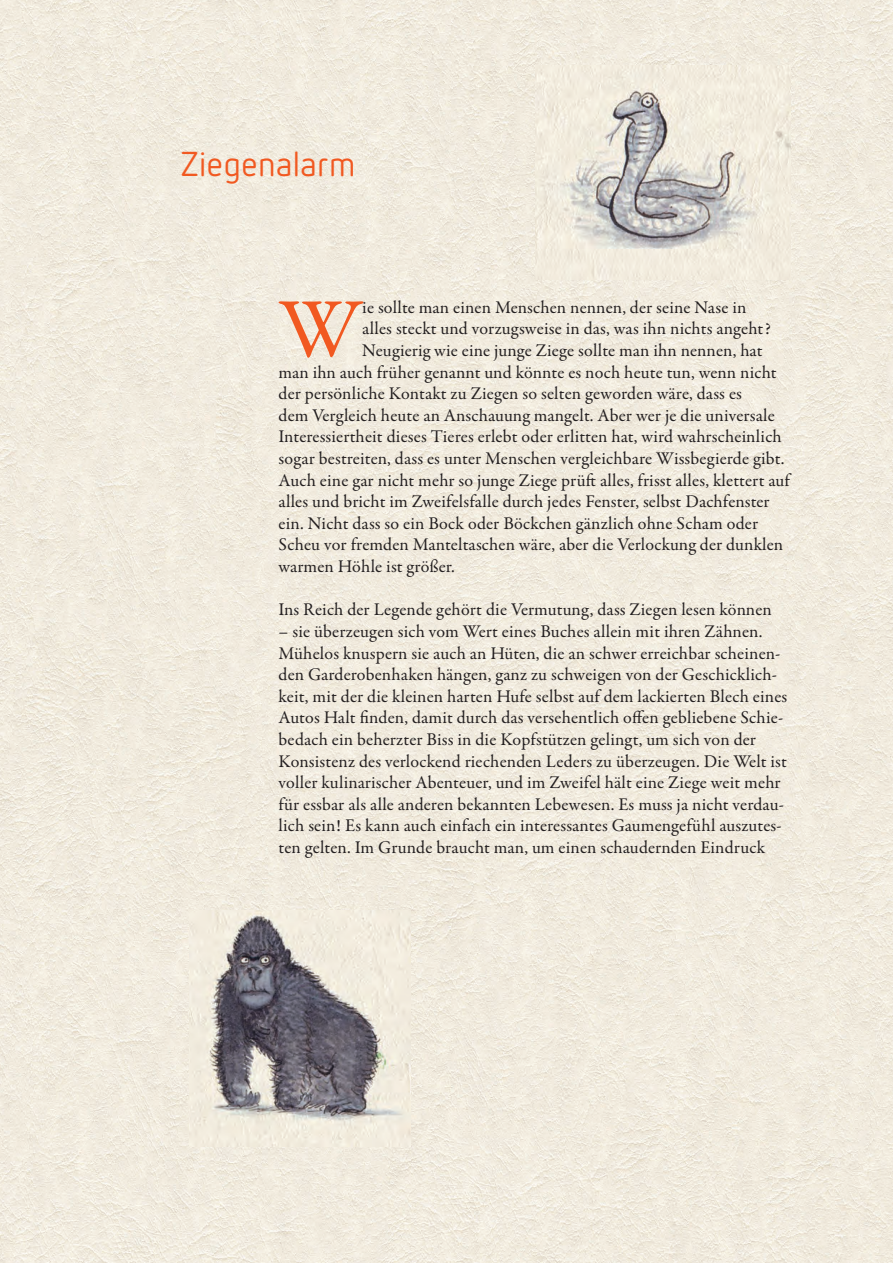
<style>
.page{position:relative;width:893px;height:1263px;background:#fff}
.page>*{position:absolute;margin:0;border:0;box-sizing:border-box;transform-origin:0 0}
.t1{font:84.6px "Garamond Premr Pro";color:#f15921}
.t2{font:34.5px "Netto OT";letter-spacing:-.005em;color:#f15921}
.t3{font:18px/21.6px "Garamond Premr Pro";letter-spacing:.01em;color:#231f20}
</style>
<div class="page">
<img style="left:0;top:0;width:893px;height:1263px">
<img style="left:189px;top:910px;width:221px;height:236px">
<img style="left:536px;top:66px;width:255px;height:214px">
<h2 class="t2" style="left:181px;top:142px;width:177px">Ziegenalarm</h2>
<h1 class="t1" style="left:279px;top:278px;width:85px">W</h1>
<p class="t3" style="left:362px;top:297px;width:386px">ie sollte man einen Menschen nennen, der seine Nase in</p>
<p class="t3" style="left:362px;top:318px;width:410px">alles steckt und vorzugsweise in das, was ihn nichts angeht?</p>
<p class="t3" style="left:362px;top:340px;width:402px">Neugierig wie eine junge Ziege sollte man ihn nennen, hat</p>
<p class="t3" style="left:278px;top:362px;width:500px">man ihn auch früher genannt und könnte es noch heute tun, wenn nicht</p>
<p class="t3" style="left:278px;top:383px;width:465px">der persönliche Kontakt zu Ziegen so selten geworden wäre, dass es</p>
<p class="t3" style="left:278px;top:405px;width:498px">dem Vergleich heute an Anschauung mangelt. Aber wer je die universale</p>
<p class="t3" style="left:278px;top:426px;width:505px">Interessiertheit dieses Tieres erlebt oder erlitten hat, wird wahrscheinlich</p>
<p class="t3" style="left:278px;top:448px;width:507px">sogar bestreiten, dass es unter Menschen vergleichbare Wissbegierde gibt.</p>
<p class="t3" style="left:278px;top:470px;width:513px">Auch eine gar nicht mehr so junge Ziege prüft alles, frisst alles, klettert auf</p>
<p class="t3" style="left:278px;top:491px;width:493px">alles und bricht im Zweifelsfalle durch jedes Fenster, selbst Dachfenster</p>
<p class="t3" style="left:278px;top:513px;width:481px">ein. Nicht dass so ein Bock oder Böckchen gänzlich ohne Scham oder</p>
<p class="t3" style="left:278px;top:534px;width:506px">Scheu vor fremden Manteltaschen wäre, aber die Verlockung der dunklen</p>
<p class="t3" style="left:278px;top:556px;width:178px">warmen Höhle ist größer.</p>
<p class="t3" style="left:278px;top:599px;width:495px">Ins Reich der Legende gehört die Vermutung, dass Ziegen lesen können</p>
<p class="t3" style="left:278px;top:621px;width:510px">– sie überzeugen sich vom Wert eines Buches allein mit ihren Zähnen.<br>Mühelos knuspern sie auch an Hüten, die an schwer erreichbar scheinen&shy;den Garderobenhaken hängen, ganz zu schweigen von der Geschicklich&shy;keit, mit der die kleinen harten Hufe selbst auf dem lackierten Blech eines Autos Halt finden, damit durch das versehentlich offen gebliebene Schie&shy;bedach ein beherzter Biss in die Kopfstützen gelingt, um sich von der Konsistenz des verlockend riechenden Leders zu überzeugen. Die Welt ist voller kulinarischer Abenteuer, und im Zweifel hält eine Ziege weit mehr für essbar als alle anderen bekannten Lebewesen. Es muss ja nicht verdau&shy;lich sein! Es kann auch einfach ein interessantes Gaumengefühl auszutes&shy;ten gelten. Im Grunde braucht man, um einen schaudernden Eindruck</p>
</div>
